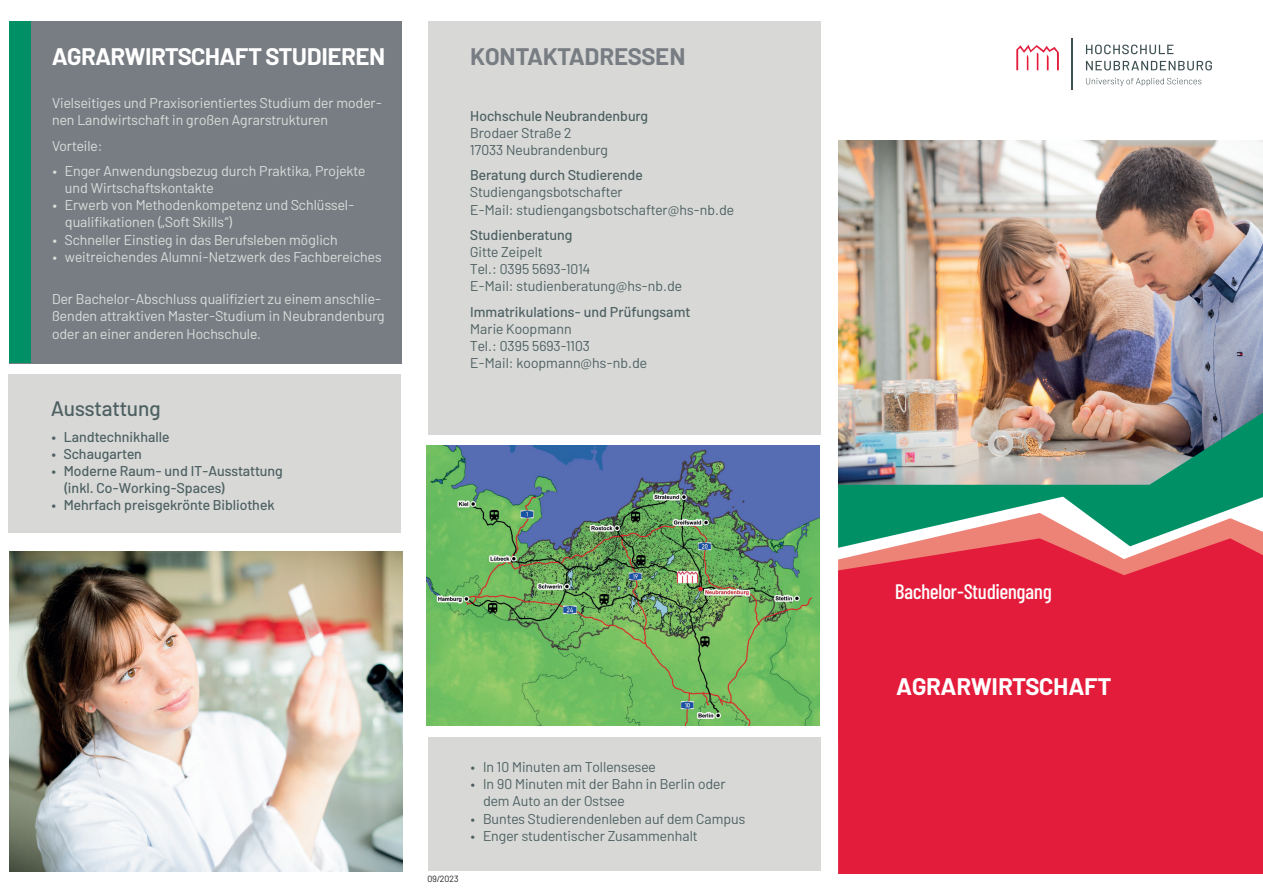
<style>
.page{position:relative;width:1263px;height:893px;background:#fff}
.page>*{position:absolute;margin:0;border:0;box-sizing:border-box;transform-origin:0 0}
.Überschrift_Seite2_g{font:700 24px "Barlow";letter-spacing:-.015em;color:#fff}
.Überschrift_Seite2_g-2{font:700 24px "Barlow";color:#787d83}
.Titel_BachelorMaster{font:500 21px "Barlow Condensed";color:#fff}
.Überschrift_im_Absat{font:500 21px "Barlow";color:#4e6062}
.Absatz_dunkleSchrift{font:14.25px/17.1px "Barlow";color:#4e6062}
.Absatz_dunkel_Aufzäh{font:14.25px/17.1px "Barlow";color:#dcdedc}
.t1{font:500 14.25px/17.1px "Barlow";color:#4e6062}
.Absatz_helleSchrift{font:14.25px/17.1px "Barlow";color:#dcdedc}
.t2{font:9px "Barlow";color:#231f20}
.s1{font-weight:500}
</style>
<div class="page">
<img style="left:10px;top:551px;width:392px;height:320px">
<div style="left:428px;top:85px;width:392px;height:350px;background:#d8d9d7"></div>
<div style="left:9px;top:374px;width:392px;height:158px;background:#d8d9d7"></div>
<div style="left:10px;top:85px;width:392px;height:278px;background:#787d83"></div>
<div style="left:10px;top:85px;width:21px;height:277px;background:#009065"></div>
<div style="left:10px;top:21px;width:392px;height:64px;background:#787d83"></div>
<div style="left:10px;top:21px;width:21px;height:64px;background:#009065"></div>
<div style="left:428px;top:737px;width:392px;height:134px;background:#d8d9d7"></div>
<div style="left:428px;top:21px;width:392px;height:64px;background:#d8d9d7"></div>
<img style="left:427px;top:446px;width:392px;height:280px">
<img style="left:838px;top:140px;width:425px;height:273px">
<img style="left:838px;top:413px;width:425px;height:100px">
<svg style="left:838px;top:513px;width:425px;height:25px"></svg>
<div style="left:838px;top:538px;width:425px;height:336px;background:#e41c3b"></div>
<svg style="left:1016px;top:45px;width:43px;height:25px"></svg>
<svg style="left:1086px;top:78px;width:115px;height:8px"></svg>
<svg style="left:1086px;top:61px;width:126px;height:9px"></svg>
<svg style="left:1086px;top:45px;width:87px;height:9px"></svg>
<hr style="left:1072px;top:38px;width:1px;height:51px;background:#3d4f51">
<p class="Überschrift_Seite2_g" style="left:52px;top:39px;width:335px">AGRARWIRTSCHAFT STUDIEREN</p>
<p class="Absatz_helleSchrift" style="left:52px;top:93px;width:331px">Vielseitiges und Praxisorientiertes Studium der moder&shy;nen Landwirtschaft in großen Agrarstrukturen</p>
<p class="Absatz_helleSchrift" style="left:52px;top:136px;width:52px">Vorteile:</p>
<p class="Absatz_dunkel_Aufzäh" style="left:65px;top:161px;width:302px;text-indent:-13px">• Enger Anwendungsbezug durch Praktika, Projekte und Wirtschaftskontakte</p>
<p class="Absatz_dunkel_Aufzäh" style="left:65px;top:196px;width:291px;text-indent:-13px">• Erwerb von Methodenkompetenz und Schlüssel&shy;qualifikationen („Soft Skills“)</p>
<p class="Absatz_dunkel_Aufzäh" style="left:52px;top:230px;width:287px">• Schneller Einstieg in das Berufsleben möglich</p>
<p class="Absatz_dunkel_Aufzäh" style="left:52px;top:247px;width:331px">• weitreichendes Alumni-Netzwerk des Fachbereiches</p>
<p class="Absatz_dunkel_Aufzäh" style="left:52px;top:290px;width:334px">Der Bachelor-Abschluss qualifiziert zu einem anschlie&shy;ßenden attraktiven Master-Studium in Neubrandenburg oder an einer anderen Hochschule.</p>
<p class="Überschrift_im_Absat" style="left:51px;top:394px;width:111px">Ausstattung</p>
<p class="t1" style="left:51px;top:427px;width:120px">• Landtechnikhalle</p>
<p class="t1" style="left:51px;top:444px;width:93px">• Schaugarten</p>
<p class="t1" style="left:64px;top:461px;width:221px;text-indent:-13px">• Moderne Raum- und IT-Ausstattung (inkl. Co-Working-Spaces)</p>
<p class="t1" style="left:51px;top:496px;width:225px">• Mehrfach preisgekrönte Bibliothek</p>
<p class="Überschrift_Seite2_g-2" style="left:470px;top:39px;width:217px">KONTAKTADRESSEN</p>
<p class="Absatz_dunkleSchrift" style="left:470px;top:106px;width:180px"><span class="s1">Hochschule Neubrandenburg<br></span>Brodaer Straße 2<br>17033 Neubrandenburg</p>
<p class="Absatz_dunkleSchrift" style="left:470px;top:166px;width:265px"><span class="s1">Beratung durch Studierende<br></span>Studiengangsbotschafter<br>E-Mail: studiengangsbotschafter@hs-nb.de</p>
<p class="Absatz_dunkleSchrift" style="left:470px;top:225px;width:213px"><span class="s1">Studienberatung<br></span>Gitte Zeipelt<br>Tel.: 0395 5693-1014<br>E-Mail: studienberatung@hs-nb.de</p>
<p class="Absatz_dunkleSchrift" style="left:470px;top:302px;width:222px"><span class="s1">Immatrikulations- und Prüfungsamt<br></span>Marie Koopmann<br>Tel.: 0395 5693-1103<br>E-Mail: koopmann@hs-nb.de</p>
<p class="t2" style="left:427px;top:872px;width:33px">09/2023</p>
<p class="Absatz_dunkleSchrift" style="left:470px;top:757px;width:187px">• In 10 Minuten am Tollensesee</p>
<p class="Absatz_dunkleSchrift" style="left:483px;top:774px;width:244px;text-indent:-13px">• In 90 Minuten mit der Bahn in Berlin oder dem Auto an der Ostsee</p>
<p class="Absatz_dunkleSchrift" style="left:470px;top:809px;width:277px">• Buntes Studierendenleben auf dem Campus</p>
<p class="Absatz_dunkleSchrift" style="left:470px;top:826px;width:229px">• Enger studentischer Zusammenhalt</p>
<p class="Titel_BachelorMaster" style="left:895px;top:576px;width:158px">Bachelor-Studiengang</p>
<p class="Überschrift_Seite2_g" style="left:896px;top:669px;width:216px">AGRARWIRTSCHAFT</p>
</div>
